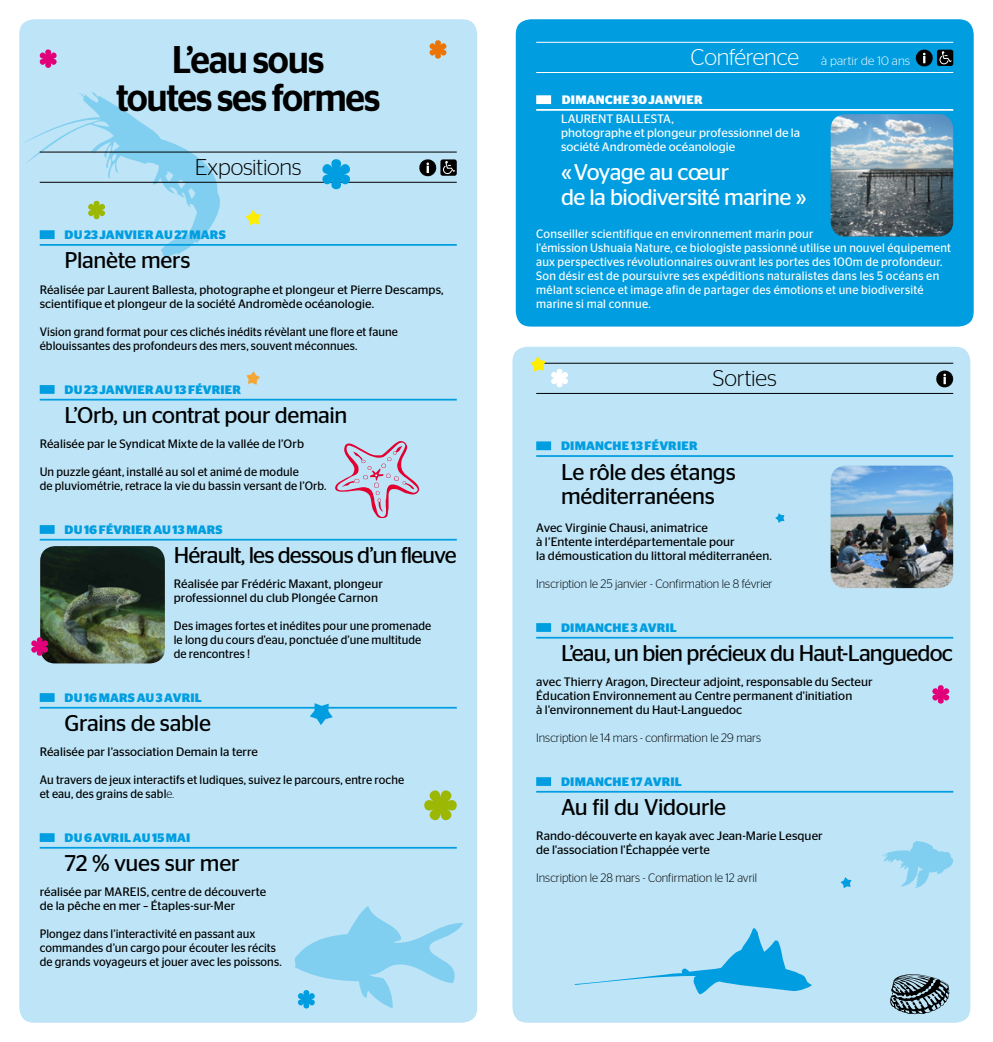
<style>
.page{position:relative;width:993px;height:1042px;background:#fff}
.page>*{position:absolute;margin:0;border:0;box-sizing:border-box;transform-origin:0 0}
.t1{font:500 38.5px/38.5px "Stag Sans";letter-spacing:-.035em;color:#000;text-align:center;scale:.93 1}
.t2{font:22.75px/24.5px "Stag Sans";letter-spacing:-.025em;color:#000}
.t3{font:22.75px/24.5px "Stag Sans";letter-spacing:-.03em;color:#fff}
.t4{font:300 22.75px "Stag Sans";letter-spacing:-.01em;color:#000}
.t5{font:12.25px/14px "Stag Sans";letter-spacing:.005em;color:#000}
.t6{font:12.25px/14px "Stag Sans";letter-spacing:.005em;color:#000;scale:.95 1}
.t7{font:12.25px/14px "Stag Sans";letter-spacing:.015em;color:#fff;scale:.95 1}
.t8{font:700 12.25px "Stag Sans";letter-spacing:.01em;color:#009ee0}
.t9{font:300 12.25px "Stag Sans";color:#000;scale:.95 1}
.t10{font:12.25px/14px "Stag Sans";letter-spacing:.015em;color:#fff}
.t11{font:300 12.25px "Stag Sans";letter-spacing:.01em;color:#fff}
.t12{font:700 12.25px "Stag Sans";color:#fff}
.s1{font-weight:300}
.s2{font-size:22.75px}
</style>
<div class="page">
<div style="left:15px;top:19px;width:964px;height:1009px;background:#bde4f7"></div>
<hr style="left:536px;top:363px;width:416px;height:1px;background:#000">
<hr style="left:536px;top:393px;width:416px;height:1px;background:#000">
<div style="left:536px;top:441px;width:15px;height:9px;background:#009ee0"></div>
<hr style="left:536px;top:455px;width:416px;height:2px;background:#009ee0">
<div style="left:536px;top:623px;width:15px;height:9px;background:#009ee0"></div>
<hr style="left:536px;top:637px;width:416px;height:1px;background:#009ee0">
<div style="left:536px;top:777px;width:15px;height:9px;background:#009ee0"></div>
<hr style="left:536px;top:791px;width:416px;height:1px;background:#009ee0">
<svg style="left:936px;top:370px;width:17px;height:18px"></svg>
<svg style="left:882px;top:841px;width:70px;height:47px"></svg>
<hr style="left:40px;top:152px;width:416px;height:1px;background:#000">
<hr style="left:40px;top:182px;width:416px;height:1px;background:#000">
<hr style="left:40px;top:244px;width:416px;height:2px;background:#009ee0">
<div style="left:40px;top:385px;width:15px;height:9px;background:#009ee0"></div>
<hr style="left:40px;top:399px;width:416px;height:1px;background:#009ee0">
<div style="left:40px;top:525px;width:15px;height:9px;background:#009ee0"></div>
<hr style="left:40px;top:539px;width:416px;height:1px;background:#009ee0">
<div style="left:40px;top:693px;width:15px;height:9px;background:#009ee0"></div>
<hr style="left:40px;top:707px;width:416px;height:1px;background:#009ee0">
<div style="left:40px;top:833px;width:15px;height:9px;background:#009ee0"></div>
<hr style="left:40px;top:847px;width:416px;height:1px;background:#009ee0">
<div style="left:440px;top:159px;width:16px;height:17px;background:#000;border-radius:2px"></div>
<svg style="left:443px;top:161px;width:13px;height:13px"></svg>
<svg style="left:419px;top:159px;width:17px;height:18px"></svg>
<svg style="left:574px;top:928px;width:237px;height:66px"></svg>
<svg style="left:932px;top:685px;width:18px;height:19px"></svg>
<svg style="left:39px;top:49px;width:18px;height:19px"></svg>
<svg style="left:24px;top:92px;width:202px;height:165px"></svg>
<svg style="left:424px;top:790px;width:33px;height:31px"></svg>
<svg style="left:429px;top:40px;width:18px;height:19px"></svg>
<svg style="left:294px;top:906px;width:169px;height:103px"></svg>
<svg style="left:315px;top:159px;width:42px;height:31px"></svg>
<svg style="left:775px;top:513px;width:9px;height:10px"></svg>
<svg style="left:840px;top:877px;width:11px;height:11px"></svg>
<svg style="left:246px;top:371px;width:14px;height:14px"></svg>
<svg style="left:310px;top:703px;width:22px;height:22px"></svg>
<svg style="left:245px;top:210px;width:16px;height:15px"></svg>
<svg style="left:530px;top:356px;width:42px;height:32px"></svg>
<svg style="left:335px;top:441px;width:84px;height:77px"></svg>
<img style="left:40px;top:546px;width:125px;height:117px">
<svg style="left:890px;top:974px;width:58px;height:40px"></svg>
<svg style="left:31px;top:635px;width:22px;height:23px"></svg>
<img style="left:830px;top:466px;width:122px;height:122px">
<div style="left:506px;top:10px;width:477px;height:326px;background:#009ee0;border-radius:25px"></div>
<div style="left:496px;top:0;width:496px;height:346px;border:19px solid #fff;border-radius:25px"></div>
<div style="left:0;top:0;width:496px;height:1042px;border:19px solid #fff;border-radius:25px"></div>
<div style="left:483px;top:0;width:25px;height:1042px;background:#fff"></div>
<div style="left:493px;top:327px;width:496px;height:715px;border:19px solid #fff;border-radius:25px"></div>
<hr style="left:536px;top:42px;width:416px;height:1px;background:#fff">
<hr style="left:536px;top:72px;width:416px;height:1px;background:#fff">
<div style="left:536px;top:95px;width:15px;height:9px;background:#fff"></div>
<hr style="left:536px;top:109px;width:416px;height:2px;background:#fff">
<svg style="left:915px;top:49px;width:38px;height:24px"></svg>
<img style="left:830px;top:114px;width:122px;height:123px">
<h1 class="t1" style="left:116px;top:40px;width:286px">L’eau sous<br>toutes ses formes</h1>
<h2 class="t4" style="left:195px;top:154px;width:108px">Expositions</h2>
<p class="t8" style="left:64px;top:228px;width:44px">DU 23 JANVIER</p>
<p class="t8" style="left:155px;top:228px;width:45px">AU 27 MARS</p>
<h2 class="t2" style="left:64px;top:248px;width:127px">Planète mers</h2>
<p class="t5" style="left:40px;top:283px;width:405px">Réalisée par Laurent Ballesta, photographe et plongeur et Pierre Descamps, scientifique et plongeur de la société Andromède océanologie.</p>
<p class="t6" style="left:40px;top:325px;width:378px">Vision grand format pour ces clichés inédits révèlant une flore et faune éblouissantes des profondeurs des mers, souvent méconnues.</p>
<p class="t8" style="left:64px;top:382px;width:44px">DU 23 JANVIER</p>
<p class="t8" style="left:155px;top:382px;width:42px">AU 13 FÉVRIER</p>
<h2 class="t2" style="left:64px;top:403px;width:284px">L’Orb, un contrat pour demain</h2>
<p class="t5" style="left:40px;top:437px;width:266px">Réalisée par le Syndicat Mixte de la vallée de l’Orb</p>
<p class="t6" style="left:40px;top:465px;width:303px">Un puzzle géant, installé au sol et animé de module<br>de pluviométrie, retrace la vie du bassin versant de l’Orb.</p>
<p class="t8" style="left:64px;top:522px;width:43px">DU 16 FÉVRIER</p>
<p class="t8" style="left:153px;top:522px;width:43px">AU 13 MARS</p>
<h2 class="t2" style="left:174px;top:543px;width:284px">Hérault, les dessous d’un fleuve</h2>
<p class="t5" style="left:174px;top:577px;width:211px">Réalisée par Frédéric Maxant, plongeur professionnel du club Plongée Carnon</p>
<p class="t6" style="left:174px;top:619px;width:273px">Des images fortes et inédites pour une promenade le long du cours d'eau, ponctuée d’une multitude de rencontres !</p>
<p class="t8" style="left:64px;top:690px;width:45px">DU 16 MARS</p>
<p class="t8" style="left:137px;top:690px;width:37px">AU 3 AVRIL</p>
<h2 class="t2" style="left:64px;top:711px;width:148px">Grains de sable</h2>
<p class="t5" style="left:40px;top:745px;width:220px">Réalisée par l’association Demain la terre</p>
<p class="t6" style="left:40px;top:773px;width:385px">Au travers de jeux interactifs et ludiques, suivez le parcours, entre roche et eau, des grains de sabl<span class="s1">e.</span></p>
<p class="t8" style="left:64px;top:830px;width:38px">DU 6 AVRIL</p>
<p class="t8" style="left:133px;top:830px;width:42px">AU 15 MAI</p>
<h2 class="t2" style="left:64px;top:851px;width:177px">72 % vues sur mer</h2>
<p class="t5" style="left:40px;top:885px;width:228px">réalisée par MAREIS, centre de découverte de la pêche en mer – Étaples-sur-Mer</p>
<p class="t6" style="left:40px;top:927px;width:256px">Plongez dans l’interactivité en passant aux commandes d’un cargo pour écouter les récits de grands voyageurs et jouer avec les poissons.</p>
<p class="t11" style="left:690px;top:54px;width:221px"><span class="s2">Conférence</span> à partir de 10 ans</p>
<p class="t12" style="left:561px;top:93px;width:19px">DIMANCHE</p>
<p class="t12" style="left:631px;top:93px;width:26px">30 JANVIER</p>
<p class="t10" style="left:561px;top:112px;width:241px">LAURENT BALLESTA,<br>photographe et plongeur professionnel de la société Andromède océanologie</p>
<h2 class="t3" style="left:561px;top:160px;width:247px">«Voyage au cœur<br>de la biodiversité marine »</h2>
<p class="t7" style="left:536px;top:227px;width:438px">Conseiller scientifique en environnement marin pour<br>l'émission Ushuaia Nature, ce biologiste passionné utilise un nouvel équipement aux perspectives révolutionnaires ouvrant les portes des 100m de profondeur.<br>Son désir est de poursuivre ses expéditions naturalistes dans les 5 océans en mêlant science et image afin de partager des émotions et une biodiversité marine si mal connue.</p>
<h2 class="t4" style="left:712px;top:365px;width:65px">Sorties</h2>
<p class="t8" style="left:561px;top:439px;width:19px">DIMANCHE</p>
<p class="t8" style="left:630px;top:439px;width:23px">13 FÉVRIER</p>
<h2 class="t2" style="left:561px;top:459px;width:176px">Le rôle des étangs méditerranéens</h2>
<p class="t5" style="left:536px;top:521px;width:237px">Avec Virginie Chausi, animatrice<br>à l’Entente interdépartementale pour<br>la démoustication du littoral méditerranéen.</p>
<p class="t9" style="left:536px;top:577px;width:250px">Inscription le 25 janvier - Confirmation le 8 février</p>
<p class="t8" style="left:561px;top:620px;width:19px">DIMANCHE</p>
<p class="t8" style="left:630px;top:620px;width:17px">3 AVRIL</p>
<h2 class="t2" style="left:561px;top:641px;width:393px">L’eau, un bien précieux du Haut-Languedoc</h2>
<p class="t5" style="left:536px;top:675px;width:338px">avec Thierry Aragon, Directeur adjoint, responsable du Secteur<br>Éducation Environnement au Centre permanent d'initiation<br>à l'environnement du Haut-Languedoc</p>
<p class="t9" style="left:536px;top:731px;width:238px">Inscription le 14 mars - confirmation le 29 mars</p>
<p class="t8" style="left:561px;top:774px;width:19px">DIMANCHE</p>
<p class="t8" style="left:630px;top:774px;width:22px">17 AVRIL</p>
<h2 class="t2" style="left:561px;top:795px;width:166px">Au fil du Vidourle</h2>
<p class="t5" style="left:536px;top:829px;width:288px">Rando-découverte en kayak avec Jean-Marie Lesquer de l'association l'Échappée verte</p>
<p class="t9" style="left:536px;top:871px;width:234px">Inscription le 28 mars - Confirmation le 12 avril</p>
</div>
